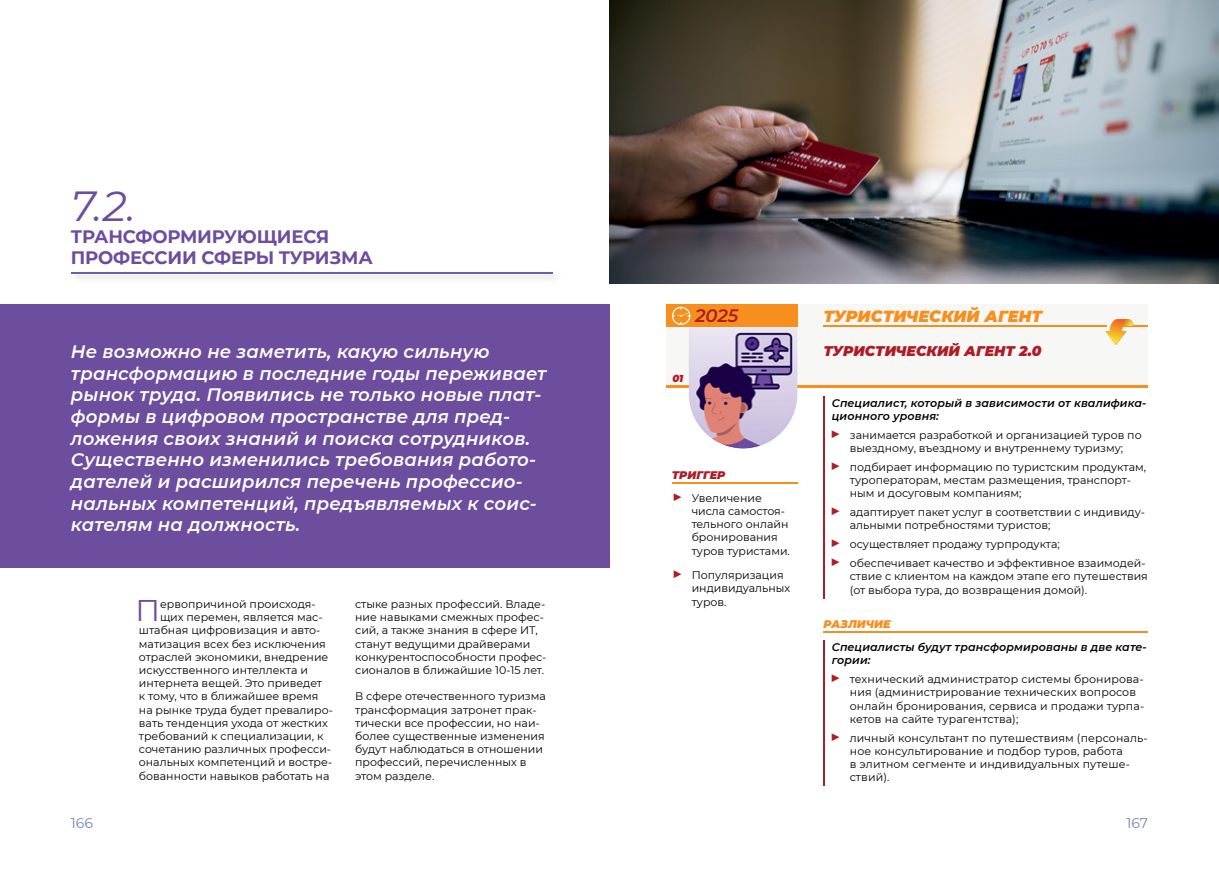
<style>
.page{position:relative;width:1219px;height:871px;background:#fff}
.page>*{position:absolute;margin:0;border:0;box-sizing:border-box;transform-origin:0 0}
.t1{font:italic 42px "Montserrat";color:#6c4d9e}
.t2{font:29.9px "Montserrat";color:#6c4d9e}
.t3{font:italic 600 18px/21.6px "Montserrat";letter-spacing:.01em;color:#fff}
.t4{font:700 18px/21.6px "Montserrat";letter-spacing:-.01em;color:#6c4d9e}
.t5{font:italic 600 18px "Montserrat";color:#ad1c27}
.t6{font:italic 900 16px "Montserrat";color:#f78f1e}
.t7{font:italic 900 14px "Montserrat";color:#ad1c27}
.t8{font:14px "Montserrat";color:#7287ab}
.t9{font:11px/13.2px "Montserrat";color:#000}
.t10{font:italic 600 11px/13.2px "Montserrat";letter-spacing:.01em;color:#000}
.t11{font:italic 900 11px "Montserrat";color:#f78f1e}
.t12{font:italic 900 11px "Montserrat";color:#ad1c27}
.t13{font:italic 900 10px "Montserrat";color:#ad1c27}
.s1{font-size:18px;color:#ad1c27}
</style>
<div class="page">
<img style="left:609px;top:0;width:610px;height:283px">
<div style="left:0;top:304px;width:609px;height:263px;background:#6c4d9e"></div>
<div style="left:70px;top:270px;width:493px;height:13px;background:#f4f5f5"></div>
<hr style="left:71px;top:272px;width:482px;height:2px;background:#705ca8">
<div style="left:666px;top:304px;width:482px;height:84px;background:#f7f8f6"></div>
<hr style="left:672px;top:482px;width:125px;height:1px;background:#f78f1e">
<hr style="left:824px;top:631px;width:324px;height:1px;background:#f78f1e">
<hr style="left:666px;top:385px;width:482px;height:3px;background:#f78f1e">
<hr style="left:824px;top:396px;width:1px;height:202px;background:#ad1c27">
<hr style="left:824px;top:640px;width:1px;height:145px;background:#ad1c27">
<hr style="left:824px;top:325px;width:283px;height:2px;background:#f78f1e">
<hr style="left:1113px;top:325px;width:35px;height:2px;background:#f78f1e">
<svg style="left:1105px;top:319px;width:28px;height:26px"></svg>
<div style="left:666px;top:304px;width:132px;height:23px;background:#f78f1e"></div>
<svg style="left:672px;top:307px;width:18px;height:18px"></svg>
<img style="left:689px;top:327px;width:108px;height:121px">
<h1 class="t1" style="left:71px;top:177px;width:67px">7.2.</h1>
<h3 class="t4" style="left:71px;top:224px;width:303px">ТРАНСФОРМИРУЮЩИЕСЯ<br>ПРОФЕССИИ СФЕРЫ ТУРИЗМА</h3>
<p class="t3" style="left:71px;top:340px;width:477px">Не возможно не заметить, какую сильную трансформацию в последние годы переживает рынок труда. Появились не только новые плат&shy;формы в цифровом пространстве для пред&shy;ложения своих знаний и поиска сотрудников.<br>Существенно изменились требования работо&shy;дателей и расширился перечень профессио&shy;нальных компетенций, предъявляемых к соис&shy;кателям на должность.</p>
<h2 class="t2" style="left:135px;top:589px;width:26px">П</h2>
<p class="t9" style="left:160px;top:596px;width:157px">ервопричиной происходя-</p>
<p class="t9" style="left:160px;top:610px;width:164px">щих перемен, является мас-</p>
<p class="t9" style="left:139px;top:623px;width:183px">штабная цифровизация и авто-</p>
<p class="t9" style="left:139px;top:636px;width:189px">матизация всех без исключения</p>
<p class="t9" style="left:139px;top:649px;width:191px">отраслей экономики, внедрение</p>
<p class="t9" style="left:139px;top:662px;width:170px">искусственного интеллекта и</p>
<p class="t9" style="left:139px;top:676px;width:185px">интернета вещей . Это приведет</p>
<p class="t9" style="left:139px;top:689px;width:181px">к тому, что в ближай шее время</p>
<p class="t9" style="left:139px;top:702px;width:196px">на рынке труда будет превалиро-</p>
<p class="t9" style="left:139px;top:715px;width:190px">вать тенденция ухода от жестких</p>
<p class="t9" style="left:139px;top:728px;width:186px">требований к специализации, к</p>
<p class="t9" style="left:139px;top:742px;width:194px">сочетанию различных професси-</p>
<p class="t9" style="left:139px;top:755px;width:195px">ональных компетенций и востре-</p>
<p class="t9" style="left:139px;top:768px;width:192px">бованности навыков работать на</p>
<p class="t9" style="left:355px;top:596px;width:193px">стыке разных профессий . Владе&shy;ние навыками смежных профес&shy;сий, а также знания в сфере ИТ, станут ведущими драй верами конкурентоспособности профес&shy;сионалов в ближай шие 10-15 лет.</p>
<p class="t9" style="left:355px;top:689px;width:192px">В сфере отечественного туризма трансформация затронет прак&shy;тически все профессии, но наи&shy;более существенные изменения будут наблюдаться в отношении профессий, перечисленных в этом разделе.</p>
<h3 class="t5" style="left:695px;top:302px;width:45px">2025</h3>
<p class="t13" style="left:672px;top:370px;width:13px">01</p>
<p class="t12" style="left:672px;top:466px;width:55px">ТРИГГЕР</p>
<p class="t9" style="left:692px;top:490px;width:100px;text-indent:-20px"><span class="s1">▶</span> Увеличение числа самостоя&shy;тельного онлай н бронирования туров туристами.</p>
<p class="t9" style="left:692px;top:568px;width:100px;text-indent:-20px"><span class="s1">▶</span> Популяризация индивидуальных туров.</p>
<h3 class="t6" style="left:824px;top:304px;width:220px">ТУРИСТИЧЕСКИЙ АГЕНТ</h3>
<p class="t7" style="left:824px;top:340px;width:220px">ТУРИСТИЧЕСКИЙ АГЕНТ 2.0</p>
<p class="t10" style="left:832px;top:395px;width:316px">Специалист, который в зависимости от квалифика&shy;ционного уровня:</p>
<p class="t9" style="left:830px;top:428px;width:313px;text-align:center"><span class="s1">▶</span> занимается разработкой и организацией туров по выездному, въездному и внутреннему туризму;</p>
<p class="t9" style="left:850px;top:460px;width:298px;text-indent:-20px"><span class="s1">▶</span> подбирает информацию по туристским продуктам, туроператорам, местам размещения, транспорт&shy;ным и досуговым компаниям;</p>
<p class="t9" style="left:850px;top:505px;width:297px;text-indent:-20px"><span class="s1">▶</span> адаптирует пакет услуг в соответствии с индивиду&shy;альными потребностями туристов;</p>
<p class="t9" style="left:830px;top:534px;width:317px;line-height:18.9px"><span class="s1">▶</span> осуществляет продажу турпродукта;<br><span class="s1">▶</span> обеспечивает качество и эффективное взаимодей -</p>
<p class="t9" style="left:850px;top:569px;width:300px">ствие с клиентом на каждом этапе его путешествия (от выбора тура, до возвращения домой).</p>
<p class="t11" style="left:824px;top:615px;width:68px">РАЗЛИЧИЕ</p>
<p class="t10" style="left:832px;top:640px;width:317px">Специалисты будут трансформированы в две кате&shy;гории:</p>
<p class="t9" style="left:850px;top:672px;width:296px;text-indent:-20px"><span class="s1">▶</span> технический администратор системы бронирова&shy;ния (администрирование технических вопросов онлай н бронирования, сервиса и продажи турпа&shy;кетов на сайте турагентства);</p>
<p class="t9" style="left:850px;top:730px;width:299px;text-indent:-20px"><span class="s1">▶</span> личный консультант по путешествиям (персональ&shy;ное консультирование и подбор туров, работа<br>в элитном сегменте и индивидуальных путеше&shy;ствий).</p>
<p class="t8" style="left:71px;top:812px;width:24px">166</p>
<p class="t8" style="left:1126px;top:812px;width:23px">167</p>
</div>
